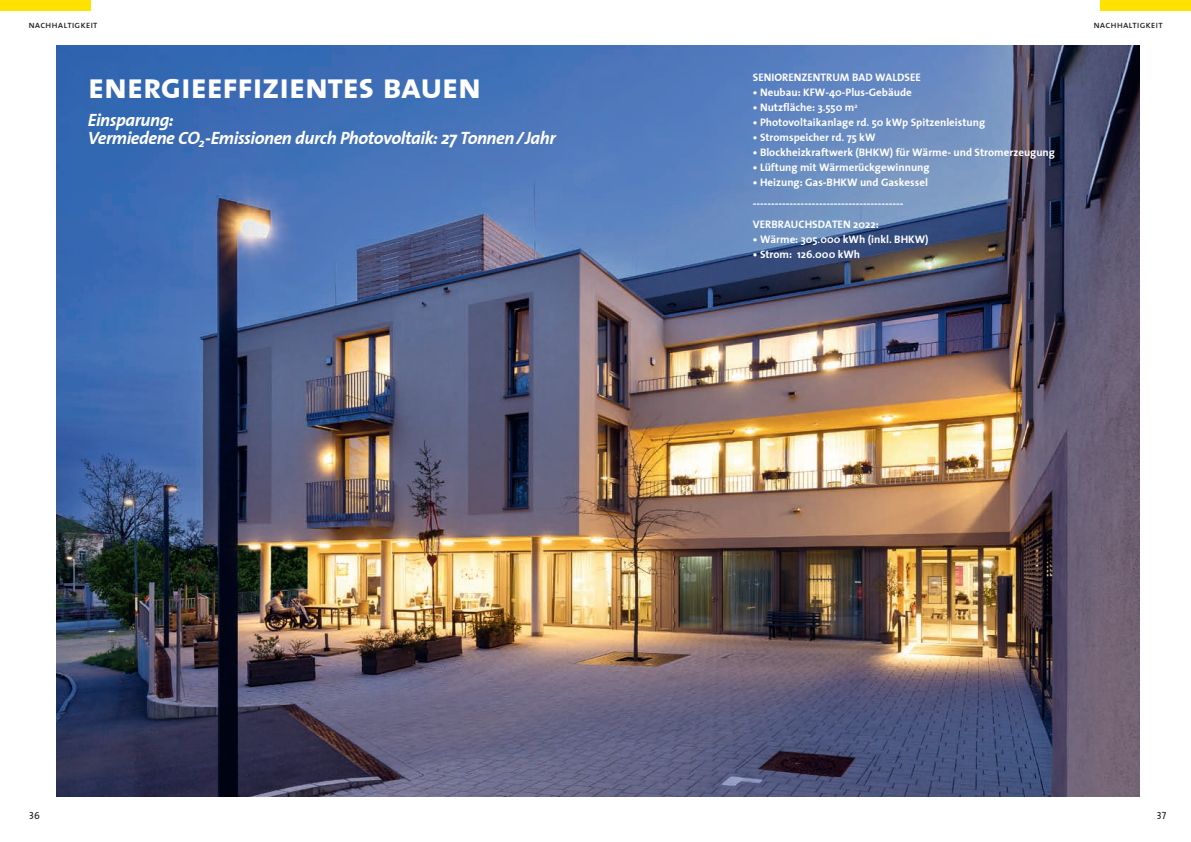
<style>
.page{position:relative;width:1191px;height:842px;background:#fff}
.page>*{position:absolute;margin:0;border:0;box-sizing:border-box;transform-origin:0 0}
.t1{font:36px "The Sans Bold Caps";letter-spacing:-.02em;color:#fff}
.t2{font:italic 700 18px/18px "The Sans";letter-spacing:-.025em;color:#fff}
.t3{font:700 11px/21px "The Sans";color:#fff}
.t4{font:10.5px "The Sans Caps";color:#231f20;scale:.95 1}
.t5{font:10px "The Sans Caps";color:#231f20}
</style>
<div class="page">
<div style="left:1100px;top:0;width:91px;height:11px;background:#ffe201"></div>
<div style="left:0;top:0;width:91px;height:11px;background:#ffe201"></div>
<img style="left:57px;top:45px;width:1083px;height:751px">
<p class="t5" style="left:28px;top:17px;width:71px">nachhaltigkeit</p>
<p class="t5" style="left:1093px;top:17px;width:71px">nachhaltigkeit</p>
<h1 class="t1" style="left:88px;top:55px;width:395px">energieeffizientes bauen</h1>
<h2 class="t2" style="left:88px;top:110px;width:469px">Einsparung:<br>Vermiedene CO<sub>2</sub>-Emissionen durch Photovoltaik: 27 Tonnen/Jahr</h2>
<p class="t3" style="left:753px;top:67px;width:169px">SENIORENZENTRUM BAD WALDSEE</p>
<p class="t3" style="left:753px;top:82px;width:160px">• Neubau: KFW-40-Plus-Gebäude</p>
<p class="t3" style="left:753px;top:97px;width:106px">• Nutzfläche: 3.550 m<sup>2</sup></p>
<p class="t3" style="left:753px;top:112px;width:234px">• Photovoltaikanlage rd. 50 kWp Spitzenleistung</p>
<p class="t3" style="left:753px;top:127px;width:124px">• Stromspeicher rd. 75 kW</p>
<p class="t3" style="left:753px;top:142px;width:304px">• Blockheizkraftwerk (BHKW) für Wärme- und Stromerzeugung</p>
<p class="t3" style="left:753px;top:157px;width:178px">• Lüftung mit Wärmerückgewinnung</p>
<p class="t3" style="left:753px;top:172px;width:177px">• Heizung: Gas-BHKW und Gaskessel -----------------------------------------<br>VERBRAUCHSDATEN 2022:</p>
<p class="t3" style="left:753px;top:229px;width:177px">• Wärme: 305.000 kWh (inkl. BHKW)</p>
<p class="t3" style="left:753px;top:244px;width:109px">• Strom: 126.000 kWh</p>
<p class="t4" style="left:29px;top:806px;width:13px">36</p>
<p class="t4" style="left:1157px;top:806px;width:12px">37</p>
</div>
